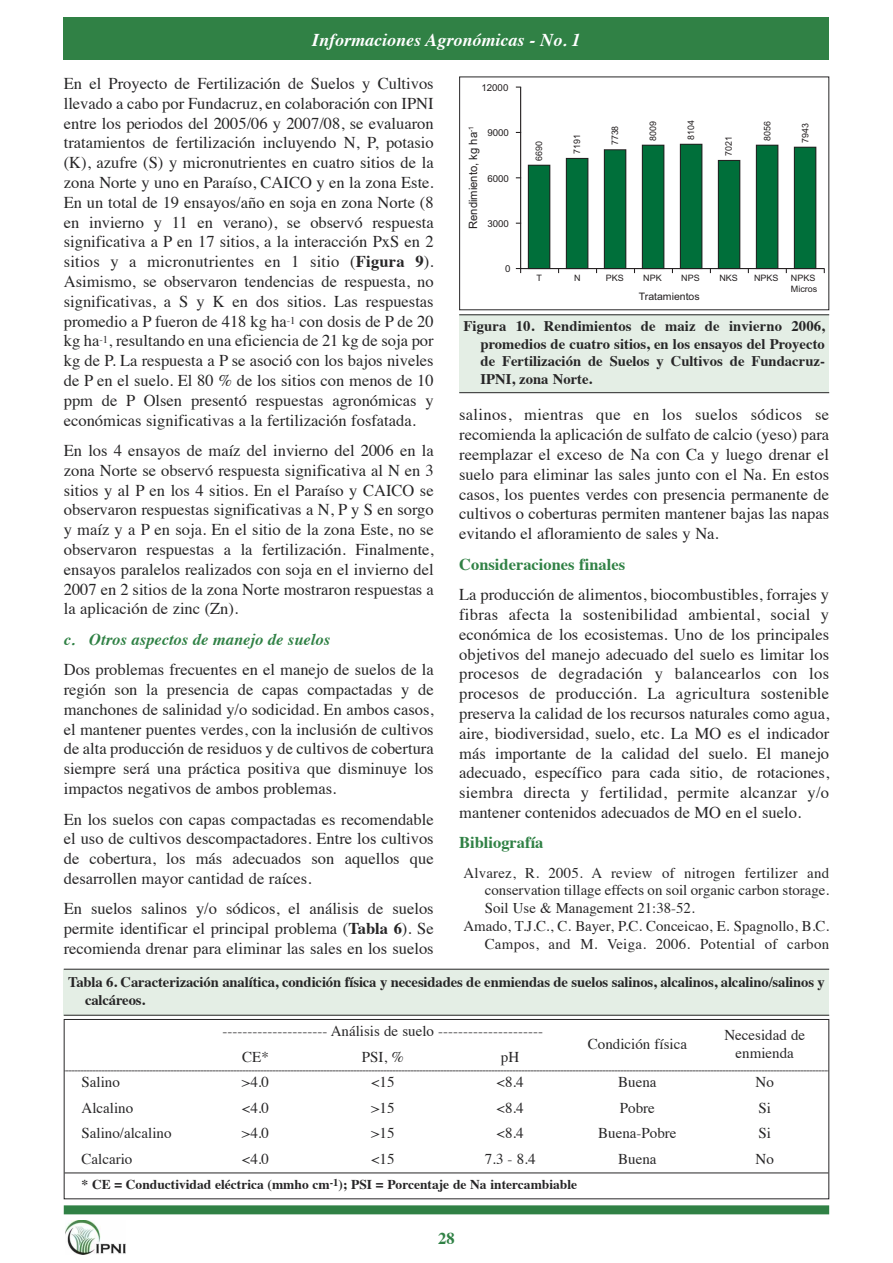
<style>
.page{position:relative;width:893px;height:1263px;background:#fff}
.page>*{position:absolute;margin:0;border:0;box-sizing:border-box;transform-origin:0 0}
.t1{font:italic 700 18px "Times";color:#fff}
.t2{font:16.5px/19.8px "Times";color:#272627;text-align:justify}
.t3{font:700 16.5px "Times";color:#308145}
.t4{font:italic 700 16.5px "Times";color:#308145}
.t5{font:15px "Times";color:#272627}
.t6{font:14.85px "Times";color:#272627}
.t7{font:14.85px "Times";letter-spacing:.02em;color:#272627}
.t8{font:700 14.7px/17.7px "Times";letter-spacing:-.01em;color:#272627;text-align:justify}
.t9{font:700 13.5px "Times";color:#272627}
.t10{font:11.55px "Arial";color:#231f20}
.t11{font:10.35px "Arial";color:#231f20}
.t12{font:9.6px "Arial";color:#231f20}
.t13{font:9px "Arial";color:#231f20}
.t14{font:8.85px/10.6px "Arial";color:#231f20}
.s1{font-weight:700}
</style>
<div class="page">
<div style="left:64px;top:17px;width:765px;height:43px;background:#308145"></div>
<div style="left:64px;top:1205px;width:765px;height:9px;background:#308145"></div>
<img style="left:66px;top:1220px;width:59px;height:34px">
<div style="left:459px;top:314px;width:370px;height:79px;background:#e4eee5"></div>
<hr style="left:459px;top:314px;width:370px;height:1px;background:#272627">
<hr style="left:459px;top:392px;width:370px;height:1px;background:#272627">
<svg style="left:519px;top:86px;width:306px;height:184px"></svg>
<div style="left:64px;top:969px;width:765px;height:46px;background:#e4eee5"></div>
<hr style="left:64px;top:969px;width:765px;height:1px;background:#272627">
<hr style="left:64px;top:1015px;width:765px;height:1px;background:#272627">
<div style="left:64px;top:1019px;width:765px;height:180px;border:1px solid #272627"></div>
<svg style="left:65px;top:1070px;width:764px;height:1px"></svg>
<hr style="left:65px;top:1173px;width:763px;height:1px;background:#272627">
<p class="t1" style="left:312px;top:32px;width:270px">Informaciones Agronómicas - No. 1</p>
<p class="t2" style="left:64px;top:75px;width:371px">En el Proyecto de Fertilización de Suelos y Cultivos llevado a cabo por Fundacruz, en colaboración con IPNI entre los periodos del 2005/06 y 2007/08, se evaluaron tratamientos de fertilización incluyendo N, P, potasio (K), azufre (S) y micronutrientes en cuatro sitios de la zona Norte y uno en Paraíso, CAICO y en la zona Este.<br>En un total de 19 ensayos/año en soja en zona Norte (8 en invierno y 11 en verano), se observó respuesta significativa a P en 17 sitios, a la interacción PxS en 2 sitios y a micronutrientes en 1 sitio (<span class="s1">Figura 9</span>).<br>Asimismo, se observaron tendencias de respuesta, no significativas, a S y K en dos sitios. Las respuestas promedio a P fueron de 418 kg ha<sup>-1</sup> con dosis de P de 20 kg ha<sup>-1</sup>, resultando en una eficiencia de 21 kg de soja por kg de P. La respuesta a P se asoció con los bajos niveles de P en el suelo. El 80 % de los sitios con menos de 10 ppm de P Olsen presentó respuestas agronómicas y económicas significativas a la fertilización fosfatada.</p>
<p class="t2" style="left:64px;top:442px;width:371px">En los 4 ensayos de maíz del invierno del 2006 en la zona Norte se observó respuesta significativa al N en 3 sitios y al P en los 4 sitios. En el Paraíso y CAICO se observaron respuestas significativas a N, P y S en sorgo y maíz y a P en soja. En el sitio de la zona Este, no se observaron respuestas a la fertilización. Finalmente, ensayos paralelos realizados con soja en el invierno del 2007 en 2 sitios de la zona Norte mostraron respuestas a la aplicación de zinc (Zn).</p>
<p class="t4" style="left:64px;top:632px;width:268px">c. Otros aspectos de manejo de suelos</p>
<p class="t2" style="left:64px;top:661px;width:371px">Dos problemas frecuentes en el manejo de suelos de la región son la presencia de capas compactadas y de manchones de salinidad y/o sodicidad. En ambos casos, el mantener puentes verdes, con la inclusión de cultivos de alta producción de residuos y de cultivos de cobertura siempre será una práctica positiva que disminuye los impactos negativos de ambos problemas.</p>
<p class="t2" style="left:64px;top:810px;width:371px">En los suelos con capas compactadas es recomendable el uso de cultivos descompactadores. Entre los cultivos de cobertura, los más adecuados son aquellos que desarrollen mayor cantidad de raíces.</p>
<p class="t2" style="left:64px;top:900px;width:371px">En suelos salinos y/o sódicos, el análisis de suelos permite identificar el principal problema (<span class="s1">Tabla 6</span>). Se recomienda drenar para eliminar las sales en los suelos</p>
<p class="t12" style="left:481px;top:81px;width:29px">12000</p>
<p class="t12" style="left:487px;top:127px;width:23px">9000</p>
<p class="t10" style="left:466px;top:229px;width:104px;rotate:-90deg">Rendimiento, kg ha<sup>-1</sup></p>
<p class="t12" style="left:487px;top:172px;width:23px">6000</p>
<p class="t12" style="left:487px;top:217px;width:23px">3000</p>
<p class="t12" style="left:505px;top:263px;width:7px">0</p>
<p class="t13" style="left:647px;top:140px;width:21px;rotate:-90deg">8009</p>
<p class="t13" style="left:685px;top:140px;width:21px;rotate:-90deg">8104</p>
<p class="t13" style="left:761px;top:141px;width:21px;rotate:-90deg">8056</p>
<p class="t13" style="left:533px;top:161px;width:21px;rotate:-90deg">6690</p>
<p class="t13" style="left:571px;top:154px;width:21px;rotate:-90deg">7191</p>
<p class="t13" style="left:609px;top:145px;width:21px;rotate:-90deg">7738</p>
<p class="t13" style="left:800px;top:143px;width:21px;rotate:-90deg">7943</p>
<p class="t13" style="left:723px;top:156px;width:21px;rotate:-90deg">7021</p>
<p class="t14" style="left:537px;top:273px;width:7px">T</p>
<p class="t14" style="left:574px;top:273px;width:8px">N</p>
<p class="t14" style="left:606px;top:273px;width:19px">PKS</p>
<p class="t14" style="left:643px;top:273px;width:20px">NPK</p>
<p class="t14" style="left:681px;top:273px;width:20px">NPS</p>
<p class="t14" style="left:791px;top:273px;width:28px">NPKS<br>Micros</p>
<p class="t14" style="left:719px;top:273px;width:20px">NKS</p>
<p class="t14" style="left:754px;top:273px;width:26px">NPKS</p>
<p class="t11" style="left:639px;top:290px;width:62px">Tratamientos</p>
<p class="t8" style="left:480px;top:318px;width:346px;text-indent:-17px">Figura 10. Rendimientos de maiz de invierno 2006, promedios de cuatro sitios, en los ensayos del Proyecto de Fertilización de Suelos y Cultivos de Fundacruz-IPNI, zona Norte.</p>
<p class="t2" style="left:459px;top:406px;width:371px">salinos, mientras que en los suelos sódicos se recomienda la aplicación de sulfato de calcio (yeso) para reemplazar el exceso de Na con Ca y luego drenar el suelo para eliminar las sales junto con el Na. En estos casos, los puentes verdes con presencia permanente de cultivos o coberturas permiten mantener bajas las napas evitando el afloramiento de sales y Na.</p>
<p class="t3" style="left:459px;top:557px;width:167px">Consideraciones finales</p>
<p class="t2" style="left:459px;top:586px;width:371px">La producción de alimentos, biocombustibles, forrajes y fibras afecta la sostenibilidad ambiental, social y económica de los ecosistemas. Uno de los principales objetivos del manejo adecuado del suelo es limitar los procesos de degradación y balancearlos con los procesos de producción. La agricultura sostenible preserva la calidad de los recursos naturales como agua, aire, biodiversidad, suelo, etc. La MO es el indicador más importante de la calidad del suelo. El manejo adecuado, específico para cada sitio, de rotaciones, siembra directa y fertilidad, permite alcanzar y/o mantener contenidos adecuados de MO en el suelo.</p>
<p class="t3" style="left:459px;top:836px;width:86px">Bibliografía</p>
<p class="t6" style="left:463px;top:866px;width:367px">Alvarez, R. 2005. A review of nitrogen fertilizer and</p>
<p class="t6" style="left:485px;top:884px;width:346px">conservation tillage effects on soil organic carbon storage.</p>
<p class="t6" style="left:485px;top:902px;width:211px">Soil Use &amp; Management 21:38-52.</p>
<p class="t6" style="left:463px;top:920px;width:367px">Amado, T.J.C., C. Bayer, P.C. Conceicao, E. Spagnollo, B.C.</p>
<p class="t7" style="left:485px;top:938px;width:346px">Campos, and M. Veiga. 2006. Potential of carbon</p>
<p class="t8" style="left:85px;top:974px;width:741px;text-indent:-17px">Tabla 6. Caracterización analítica, condición física y necesidades de enmiendas de suelos salinos, alcalinos, alcalino/salinos y calcáreos.</p>
<p class="t5" style="left:223px;top:1025px;width:322px">--------------------- Análisis de suelo ---------------------</p>
<p class="t5" style="left:588px;top:1038px;width:101px">Condición física</p>
<p class="t5" style="left:724px;top:1029px;width:82px">Necesidad de</p>
<p class="t5" style="left:242px;top:1050px;width:28px">CE*</p>
<p class="t5" style="left:736px;top:1047px;width:60px">enmienda</p>
<p class="t5" style="left:362px;top:1050px;width:44px">PSI, %</p>
<p class="t5" style="left:501px;top:1050px;width:20px">pH</p>
<p class="t5" style="left:82px;top:1076px;width:40px">Salino</p>
<p class="t5" style="left:242px;top:1076px;width:29px">&gt;4.0</p>
<p class="t5" style="left:371px;top:1076px;width:25px">&lt;15</p>
<p class="t5" style="left:496px;top:1076px;width:29px">&lt;8.4</p>
<p class="t5" style="left:618px;top:1076px;width:40px">Buena</p>
<p class="t5" style="left:756px;top:1076px;width:20px">No</p>
<p class="t5" style="left:82px;top:1102px;width:53px">Alcalino</p>
<p class="t5" style="left:242px;top:1102px;width:29px">&lt;4.0</p>
<p class="t5" style="left:371px;top:1102px;width:25px">&gt;15</p>
<p class="t5" style="left:497px;top:1102px;width:29px">&lt;8.4</p>
<p class="t5" style="left:620px;top:1102px;width:36px">Pobre</p>
<p class="t5" style="left:758px;top:1102px;width:14px">Si</p>
<p class="t5" style="left:82px;top:1127px;width:91px">Salino/alcalino</p>
<p class="t5" style="left:242px;top:1127px;width:29px">&gt;4.0</p>
<p class="t5" style="left:371px;top:1127px;width:25px">&gt;15</p>
<p class="t5" style="left:496px;top:1127px;width:29px">&lt;8.4</p>
<p class="t5" style="left:598px;top:1127px;width:80px">Buena-Pobre</p>
<p class="t5" style="left:758px;top:1127px;width:14px">Si</p>
<p class="t5" style="left:82px;top:1153px;width:52px">Calcario</p>
<p class="t5" style="left:242px;top:1153px;width:29px">&lt;4.0</p>
<p class="t5" style="left:371px;top:1153px;width:25px">&lt;15</p>
<p class="t5" style="left:485px;top:1153px;width:52px">7.3 - 8.4</p>
<p class="t5" style="left:618px;top:1153px;width:40px">Buena</p>
<p class="t5" style="left:756px;top:1153px;width:20px">No</p>
<p class="t9" style="left:82px;top:1179px;width:497px">* CE = Conductividad eléctrica (mmho cm<sup>-1</sup>); PSI = Porcentaje de Na intercambiable</p>
<p class="t3" style="left:438px;top:1231px;width:18px">28</p>
</div>
